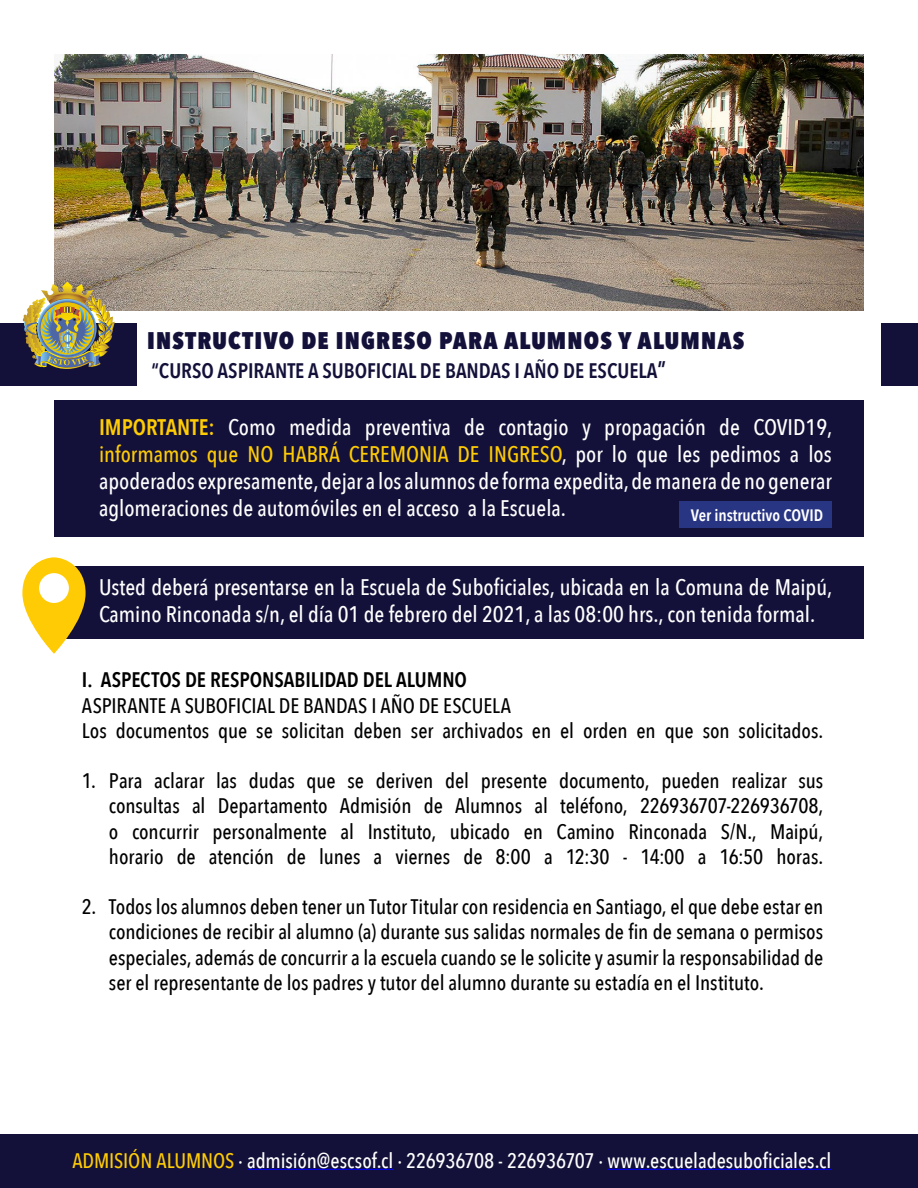
<style>
.page{position:relative;width:918px;height:1188px;background:#fff}
.page>*{position:absolute;margin:0;border:0;box-sizing:border-box;transform-origin:0 0}
.t1{font:800 24px "Avenir Next Condensed";letter-spacing:.05em;color:#131139}
.t2{font:500 22.5px/27px "Avenir Next Condensed";color:#fff}
.t3{font:500 21px/25.2px "Avenir Next Condensed";letter-spacing:-.005em;color:#000;text-align:justify}
.t4{font:500 21px "Avenir Next Condensed";letter-spacing:-.005em;color:#fff}
.t5{font:600 21px "Avenir Next Condensed";color:#131139}
.t6{font:600 21px "Avenir Next Condensed";letter-spacing:-.005em;color:#000}
.t7{font:600 16.5px "Avenir Next Condensed";color:#fff}
.s1{font-size:24px}
.s2{font-weight:600;color:#fecb04}
.s3{color:#fecb04}
</style>
<div class="page">
<div style="left:54px;top:566px;width:810px;height:73px;background:#131139"></div>
<div style="left:0;top:323px;width:136px;height:63px;background:#131139"></div>
<div style="left:881px;top:323px;width:37px;height:63px;background:#131139"></div>
<img style="left:54px;top:54px;width:810px;height:257px">
<svg style="left:22px;top:557px;width:64px;height:97px"></svg>
<div style="left:39px;top:573px;width:30px;height:30px;background:#fff;border-radius:50%"></div>
<div style="left:0;top:1134px;width:918px;height:54px;background:#131139"></div>
<img style="left:22px;top:282px;width:93px;height:87px">
<hr style="left:247px;top:1169px;width:147px;height:1px;background:#00f">
<hr style="left:607px;top:1169px;width:224px;height:1px;background:#00f">
<div style="left:54px;top:400px;width:810px;height:137px;background:#131139"></div>
<div style="left:679px;top:502px;width:153px;height:26px;background:#283583"></div>
<p class="t1" style="left:147px;top:326px;width:599px">INSTRUCTIVO DE INGRESO PARA ALUMNOS Y ALUMNAS</p>
<p class="t5" style="left:151px;top:353px;width:516px">“CURSO ASPIRANTE A SUBOFICIAL DE BANDAS I AÑO DE ESCUELA<span class="s1">”</span></p>
<p class="t2" style="left:99px;top:413px;width:735px;text-align:justify"><span class="s2">IMPORTANTE:</span> Como medida preventiva de contagio y propagación de COVID19, <span class="s3">informamos que NO HABRÁ CEREMONIA DE INGRESO</span>, por lo que les pedimos a los apoderados expresamente, dejar a los alumnos de forma expedita, de manera de no generar aglomeraciones de automóviles en el acceso a la Escuela.</p>
<p class="t7" style="left:691px;top:501px;width:134px">Ver instructivo COVID</p>
<p class="t2" style="left:99px;top:573px;width:735px">Usted deberá presentarse en la Escuela de Suboficiales, ubicada en la Comuna de Maipú,<br>Camino Rinconada s/n, el día 01 de febrero del 2021, a las 08:00 hrs., con tenida formal.</p>
<p class="t6" style="left:82px;top:662px;width:386px">I. ASPECTOS DE RESPONSABILIDAD DEL ALUMNO</p>
<p class="t3" style="left:82px;top:692px;width:743px">ASPIRANTE A SUBOFICIAL DE BANDAS I AÑO DE ESCUELA<br>Los documentos que se solicitan deben ser archivados en el orden en que son solicitados.</p>
<p class="t3" style="left:109px;top:768px;width:716px;text-indent:-27px">1. Para aclarar las dudas que se deriven del presente documento, pueden realizar sus consultas al Departamento Admisión de Alumnos al teléfono, 226936707-226936708, o concurrir personalmente al Instituto, ubicado en Camino Rinconada S/N., Maipú, horario de atención de lunes a viernes de 8:00 a 12:30 - 14:00 a 16:50 horas.</p>
<p class="t3" style="left:109px;top:894px;width:716px;text-indent:-27px">2. Todos los alumnos deben tener un Tutor Titular con residencia en Santiago, el que debe estar en condiciones de recibir al alumno (a) durante sus salidas normales de fin de semana o permisos especiales, además de concurrir a la escuela cuando se le solicite y asumir la responsabilidad de ser el representante de los padres y tutor del alumno durante su estadía en el Instituto.</p>
<p class="t4" style="left:72px;top:1148px;width:761px"><span class="s3">ADMISIÓN ALUMNOS</span> · admisión@escsof.cl · 226936708 - 226936707 · www.escueladesuboficiales.cl</p>
</div>
